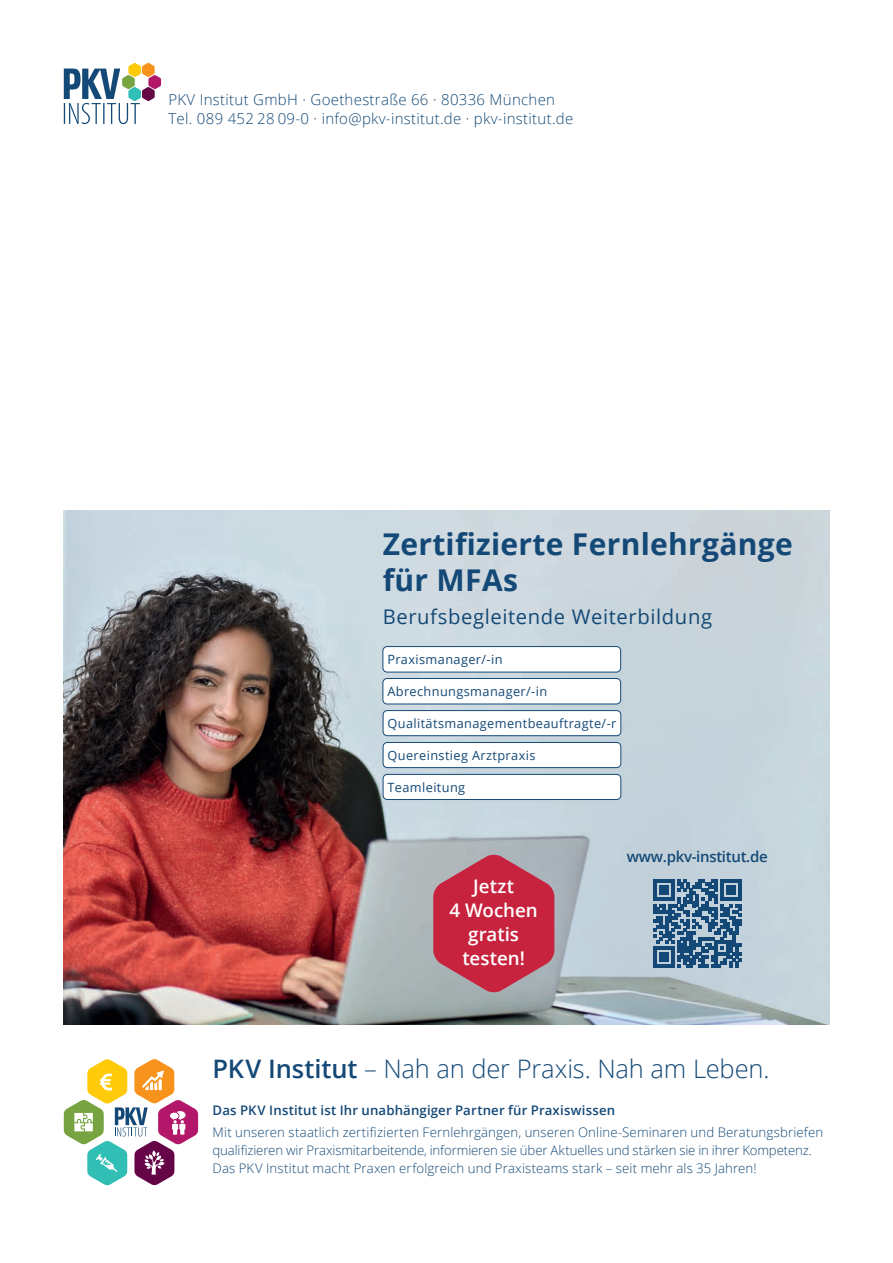
<style>
.page{position:relative;width:893px;height:1263px;background:#fff}
.page>*{position:absolute;margin:0;border:0;box-sizing:border-box;transform-origin:0 0}
.t1{font:700 30px/36px "Open Sans";letter-spacing:.01em;color:#144977}
.Fließtext_os{font:300 25.5px "Open Sans";letter-spacing:-.01em;color:#144977}
.t2{font:20.25px "Open Sans";letter-spacing:.03em;color:#144977}
.t3{font:600 18.75px/24px "Open Sans";color:#fff;text-align:center}
.t4{font:300 15px/19.5px "Open Sans";letter-spacing:.02em;color:#144977}
.t5{font:600 15px "Open Sans";letter-spacing:-.02em;color:#144977}
.Fließtext_os-2{font:300 13.2px/18px "Open Sans";letter-spacing:.01em;color:#144977}
.Fließtext_os-3{font:600 13.2px "Open Sans";letter-spacing:.015em;color:#144977}
.t6{font:12.75px "Open Sans";letter-spacing:.03em;color:#144977}
.s1{font-weight:600}
</style>
<div class="page">
<svg style="left:64px;top:63px;width:97px;height:61px"></svg>
<svg style="left:64px;top:1059px;width:134px;height:126px"></svg>
<img style="left:64px;top:510px;width:765px;height:515px">
<svg style="left:653px;top:880px;width:88px;height:88px;background:#507799"></svg>
<svg style="left:433px;top:854px;width:121px;height:139px;background:#c0445a"></svg>
<div style="left:383px;top:710px;width:238px;height:26px;background:#fff;border-radius:4px"></div>
<div style="left:383px;top:710px;width:238px;height:26px;border:1px solid #144977;border-radius:4px"></div>
<div style="left:383px;top:742px;width:238px;height:26px;background:#fff;border-radius:4px"></div>
<div style="left:383px;top:742px;width:238px;height:26px;border:1px solid #144977;border-radius:4px"></div>
<div style="left:383px;top:774px;width:238px;height:25px;background:#fff;border-radius:4px"></div>
<div style="left:383px;top:774px;width:238px;height:26px;border:1px solid #144977;border-radius:4px"></div>
<div style="left:383px;top:646px;width:238px;height:26px;background:#fff;border-radius:4px"></div>
<div style="left:383px;top:646px;width:238px;height:26px;border:1px solid #144977;border-radius:4px"></div>
<div style="left:383px;top:678px;width:238px;height:26px;background:#fff;border-radius:4px"></div>
<div style="left:383px;top:678px;width:238px;height:26px;border:1px solid #144977;border-radius:4px"></div>
<p class="t4" style="left:168px;top:89px;width:406px">PKV Institut GmbH · Goethestraße 66 · 80336 München<br>Tel. 089 452 28 09-0 · info@pkv-institut.de · pkv-institut.de</p>
<p class="t1" style="left:383px;top:525px;width:412px">Zertifizierte Fernlehrgänge für MFAs</p>
<p class="t2" style="left:383px;top:602px;width:331px">Berufsbegleitende Weiterbildung</p>
<p class="t6" style="left:387px;top:651px;width:117px">Praxismanager/-in</p>
<p class="t6" style="left:387px;top:683px;width:161px">Abrechnungsmanager/-in</p>
<p class="t6" style="left:387px;top:715px;width:230px">Qualitätsmanagementbeauftragte/-r</p>
<p class="t6" style="left:387px;top:746px;width:149px">Quereinstieg Arztpraxis</p>
<p class="t6" style="left:387px;top:778px;width:79px">Teamleitung</p>
<p class="t3" style="left:450px;top:874px;width:90px">Jetzt<br>4 Wochen gratis testen!</p>
<p class="t5" style="left:627px;top:846px;width:142px">www.pkv-institut.de</p>
<p class="Fließtext_os" style="left:213px;top:1052px;width:558px"><span class="s1">PKV Institut</span> – Nah an der Praxis. Nah am Leben.</p>
<p class="Fließtext_os-3" style="left:213px;top:1101px;width:404px">Das PKV Institut ist Ihr unabhängiger Partner für Praxiswissen</p>
<p class="Fließtext_os-2" style="left:213px;top:1123px;width:612px">Mit unseren staatlich zertifizierten Fernlehrgängen, unseren Online-Seminaren und Beratungsbriefen qualifizieren wir Praxismitarbeitende, informieren sie über Aktuelles und stärken sie in ihrer Kompetenz.<br>Das PKV Institut macht Praxen erfolgreich und Praxisteams stark – seit mehr als 35 Jahren!</p>
</div>
